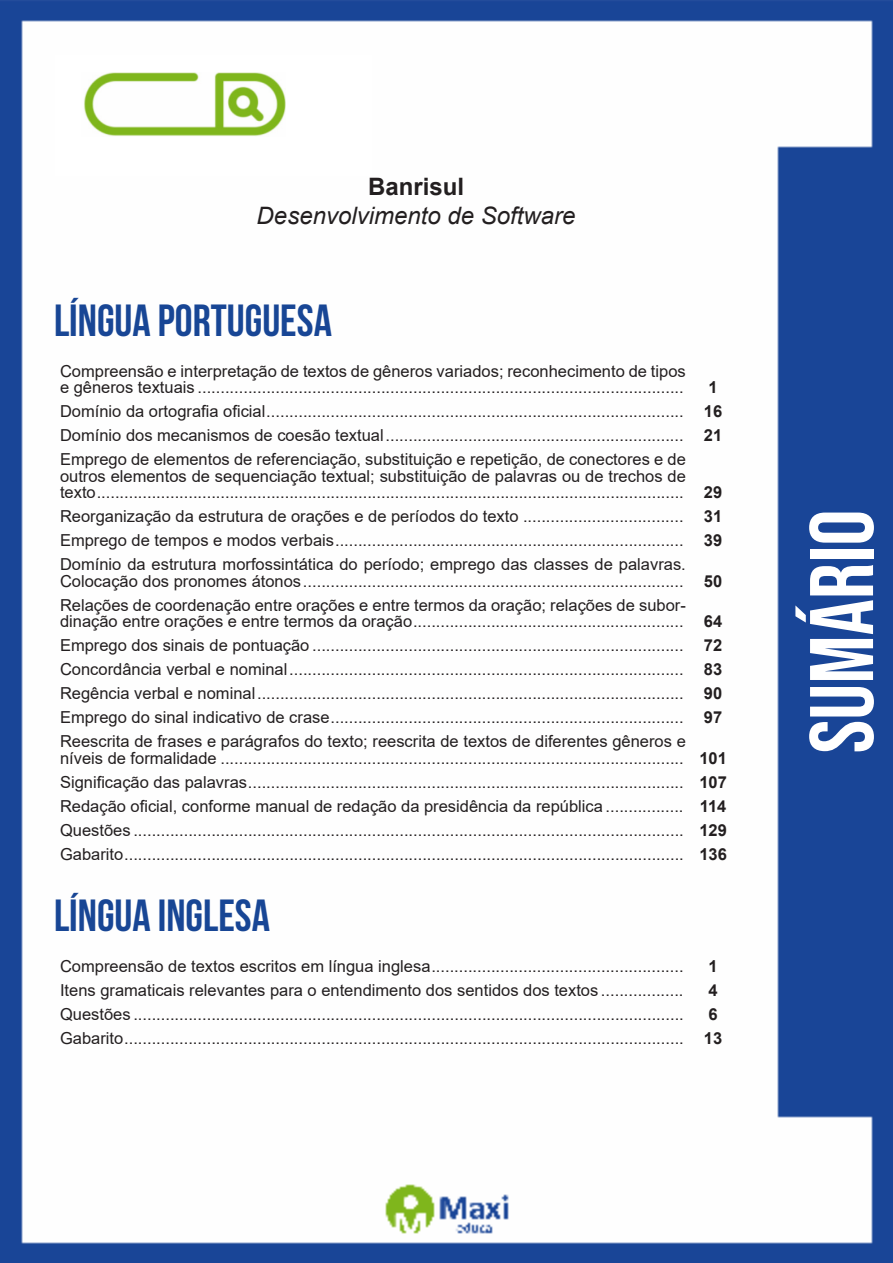
<style>
.page{position:relative;width:893px;height:1263px;background:#fff}
.page>*{position:absolute;margin:0;border:0;box-sizing:border-box;transform-origin:0 0}
.t1{font:90px "Bebas Neue";color:#fff}
.t2{font:700 45px "Bebas Neue";color:#184695}
.t3{font:italic 24px "Arial";color:#231f20}
.t4{font:700 24px "Arial";color:#231f20}
.ALTERNATIVAS{font:16.5px/16.5px "Arial";color:#231f20}
.INDICE{font:700 16.5px "Arial";color:#231f20}
</style>
<div class="page">
<img style="left:0;top:0;width:893px;height:1263px">
<div style="left:55px;top:55px;width:317px;height:121px;background:#fff"></div>
<img style="left:84px;top:72px;width:201px;height:64px">
<p class="t4" style="left:368px;top:170px;width:98px">Banrisul</p>
<p class="t3" style="left:257px;top:200px;width:320px">Desenvolvimento de Software</p>
<p class="t2" style="left:54px;top:295px;width:279px">LÍNGUA PORTUGUESA</p>
<p class="ALTERNATIVAS" style="left:60px;top:363px;width:627px">Compreensão e interpretação de textos de gêneros variados; reconhecimento de tipos e gêneros textuais ..........................................................................................................</p>
<p class="INDICE" style="left:708px;top:376px;width:11px">1</p>
<p class="ALTERNATIVAS" style="left:60px;top:403px;width:625px">Domínio da ortografia oficial...........................................................................................</p>
<p class="INDICE" style="left:704px;top:400px;width:20px">16</p>
<p class="ALTERNATIVAS" style="left:60px;top:427px;width:625px">Domínio dos mecanismos de coesão textual.................................................................</p>
<p class="INDICE" style="left:704px;top:424px;width:20px">21</p>
<p class="ALTERNATIVAS" style="left:60px;top:451px;width:627px;text-align:justify">Emprego de elementos de referenciação, substituição e repetição, de conectores e de outros elementos de sequenciação textual; substituição de palavras ou de trechos de texto................................................................................................................................</p>
<p class="INDICE" style="left:704px;top:481px;width:20px">29</p>
<p class="ALTERNATIVAS" style="left:60px;top:508px;width:625px">Reorganização da estrutura de orações e de períodos do texto ...................................</p>
<p class="INDICE" style="left:704px;top:505px;width:20px">31</p>
<p class="ALTERNATIVAS" style="left:60px;top:532px;width:625px">Emprego de tempos e modos verbais............................................................................</p>
<p class="INDICE" style="left:704px;top:529px;width:20px">39</p>
<p class="ALTERNATIVAS" style="left:60px;top:556px;width:627px">Domínio da estrutura morfossintática do período; emprego das classes de palavras.<br>Colocação dos pronomes átonos...................................................................................</p>
<p class="INDICE" style="left:704px;top:569px;width:20px">50</p>
<p class="ALTERNATIVAS" style="left:60px;top:597px;width:627px">Relações de coordenação entre orações e entre termos da oração; relações de subor&shy;dinação entre orações e entre termos da oração...........................................................</p>
<p class="INDICE" style="left:704px;top:610px;width:20px">64</p>
<p class="ALTERNATIVAS" style="left:60px;top:637px;width:625px">Emprego dos sinais de pontuação .................................................................................</p>
<p class="INDICE" style="left:704px;top:634px;width:20px">72</p>
<p class="ALTERNATIVAS" style="left:60px;top:661px;width:625px">Concordância verbal e nominal......................................................................................</p>
<p class="INDICE" style="left:704px;top:658px;width:20px">83</p>
<p class="ALTERNATIVAS" style="left:60px;top:685px;width:625px">Regência verbal e nominal.............................................................................................</p>
<p class="INDICE" style="left:704px;top:682px;width:20px">90</p>
<p class="ALTERNATIVAS" style="left:60px;top:709px;width:625px">Emprego do sinal indicativo de crase.............................................................................</p>
<p class="INDICE" style="left:704px;top:706px;width:20px">97</p>
<p class="ALTERNATIVAS" style="left:60px;top:733px;width:627px">Reescrita de frases e parágrafos do texto; reescrita de textos de diferentes gêneros e níveis de formalidade .....................................................................................................</p>
<p class="INDICE" style="left:699px;top:746px;width:29px">101</p>
<p class="ALTERNATIVAS" style="left:60px;top:774px;width:625px">Significação das palavras...............................................................................................</p>
<p class="INDICE" style="left:699px;top:770px;width:29px">107</p>
<p class="ALTERNATIVAS" style="left:60px;top:798px;width:625px">Redação oficial, conforme manual de redação da presidência da república .................</p>
<p class="INDICE" style="left:700px;top:794px;width:28px">114</p>
<p class="ALTERNATIVAS" style="left:60px;top:822px;width:625px">Questões ........................................................................................................................</p>
<p class="INDICE" style="left:699px;top:818px;width:29px">129</p>
<p class="ALTERNATIVAS" style="left:60px;top:846px;width:625px">Gabarito..........................................................................................................................</p>
<p class="INDICE" style="left:699px;top:842px;width:29px">136</p>
<p class="t2" style="left:54px;top:891px;width:218px">LÍNGUA INGLESA</p>
<p class="ALTERNATIVAS" style="left:60px;top:958px;width:625px">Compreensão de textos escritos em língua inglesa.......................................................</p>
<p class="INDICE" style="left:708px;top:954px;width:11px">1</p>
<p class="ALTERNATIVAS" style="left:60px;top:982px;width:625px">Itens gramaticais relevantes para o entendimento dos sentidos dos textos ..................</p>
<p class="INDICE" style="left:708px;top:978px;width:11px">4</p>
<p class="ALTERNATIVAS" style="left:60px;top:1006px;width:625px">Questões ........................................................................................................................</p>
<p class="INDICE" style="left:708px;top:1002px;width:11px">6</p>
<p class="ALTERNATIVAS" style="left:60px;top:1030px;width:625px">Gabarito..........................................................................................................................</p>
<p class="INDICE" style="left:704px;top:1027px;width:20px">13</p>
<h1 class="t1" style="left:791px;top:753px;width:245px;rotate:-90deg">sumário</h1>
</div>
